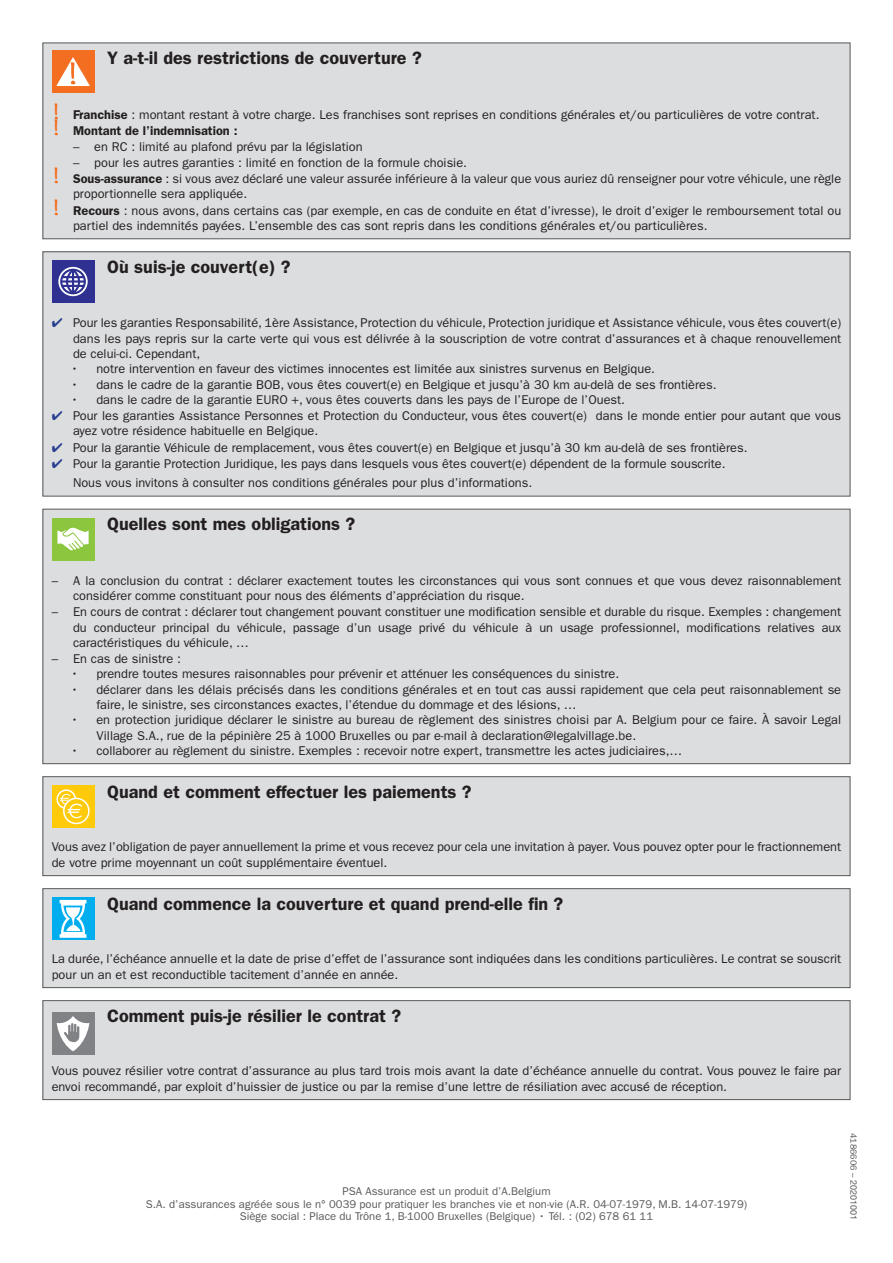
<style>
.page{position:relative;width:893px;height:1263px;background:#fff}
.page>*{position:absolute;margin:0;border:0;box-sizing:border-box;transform-origin:0 0}
.t1{font:700 28.5px "Bradley Hand ITCTT";color:#f36e21}
.t2{font:600 18px "ITC Franklin Gothic Std";color:#231f20}
.t3{font:12.75px/15.3px "ITC Franklin Gothic Std";color:#231f20}
.t4{font:600 12.75px "ITC Franklin Gothic Std";color:#231f20}
.t5{font:11.25px/12.8px "ITC Franklin Gothic Std";color:#57585a;text-align:center}
.t6{font:9px "ITC Franklin Gothic Std";color:#57585a}
.s1{font-weight:600}
.s2{color:#253f8e}
.s3{font-family:"Helvetica Neue LT Std"}
</style>
<div class="page">
<div style="left:43px;top:777px;width:807px;height:99px;background:#dcdddf"></div>
<div style="left:43px;top:776px;width:807px;height:100px;border:1px solid #57585a"></div>
<div style="left:52px;top:785px;width:42px;height:43px;background:#feca0a"></div>
<svg style="left:57px;top:790px;width:18px;height:18px"></svg>
<div style="left:56px;top:789px;width:20px;height:20px;border:2px solid #fff;border-radius:50%"></div>
<svg style="left:64px;top:798px;width:25px;height:25px"></svg>
<div style="left:63px;top:798px;width:27px;height:26px;border:2px solid #fff;border-radius:50%"></div>
<svg style="left:60px;top:794px;width:22px;height:24px"></svg>
<div style="left:43px;top:889px;width:807px;height:99px;background:#dcdddf"></div>
<div style="left:43px;top:888px;width:807px;height:100px;border:1px solid #57585a"></div>
<div style="left:52px;top:897px;width:42px;height:43px;background:#00aeef"></div>
<svg style="left:60px;top:900px;width:26px;height:38px"></svg>
<div style="left:43px;top:1000px;width:807px;height:99px;background:#dcdddf"></div>
<div style="left:43px;top:1000px;width:807px;height:100px;border:1px solid #57585a"></div>
<div style="left:52px;top:1012px;width:42px;height:43px;background:#808285"></div>
<svg style="left:57px;top:1016px;width:32px;height:35px"></svg>
<div style="left:43px;top:509px;width:807px;height:255px;background:#dcdddf"></div>
<div style="left:43px;top:509px;width:807px;height:255px;border:1px solid #57585a"></div>
<div style="left:52px;top:518px;width:42px;height:42px;background:#8bc63e"></div>
<svg style="left:57px;top:528px;width:32px;height:23px"></svg>
<div style="left:43px;top:252px;width:807px;height:244px;background:#dcdddf"></div>
<div style="left:43px;top:251px;width:807px;height:245px;border:1px solid #57585a"></div>
<div style="left:52px;top:260px;width:42px;height:43px;background:#2e3092"></div>
<svg style="left:58px;top:267px;width:30px;height:29px"></svg>
<svg style="left:59px;top:268px;width:28px;height:28px"></svg>
<hr style="left:62px;top:276px;width:22px;height:2px;background:#2e3092">
<hr style="left:62px;top:285px;width:22px;height:2px;background:#2e3092">
<div style="left:43px;top:43px;width:807px;height:196px;background:#dcdddf"></div>
<div style="left:43px;top:43px;width:807px;height:196px;border:1px solid #57585a"></div>
<div style="left:52px;top:50px;width:42px;height:43px;background:#f36e21"></div>
<svg style="left:56px;top:57px;width:34px;height:29px"></svg>
<h2 class="t2" style="left:107px;top:47px;width:316px">Y a-t-il des restrictions de couverture ?</h2>
<h1 class="t1" style="left:52px;top:89px;width:10px">!</h1>
<p class="t3" style="left:73px;top:107px;width:748px"><span class="s1">Franchise</span> : montant restant à votre charge. Les franchises sont reprises en conditions générales et/ou particulières de votre contrat.</p>
<h1 class="t1" style="left:52px;top:105px;width:10px">!</h1>
<p class="t4" style="left:73px;top:123px;width:166px">Montant de l’indemnisation :</p>
<p class="t3" style="left:73px;top:139px;width:291px">– en RC : limité au plafond prévu par la législation</p>
<p class="t3" style="left:73px;top:155px;width:396px">– pour les autres garanties : limité en fonction de la formule choisie.</p>
<h1 class="t1" style="left:52px;top:153px;width:10px">!</h1>
<p class="t3" style="left:73px;top:171px;width:770px"><span class="s1">Sous-assurance</span> : si vous avez déclaré une valeur assurée inférieure à la valeur que vous auriez dû renseigner pour votre véhicule, une règle proportionnelle sera appliquée.</p>
<h1 class="t1" style="left:52px;top:185px;width:10px">!</h1>
<p class="t3" style="left:73px;top:203px;width:770px"><span class="s1">Recours</span> : nous avons, dans certains cas (par exemple, en cas de conduite en état d’ivresse), le droit d’exiger le remboursement total ou partiel des indemnités payées. L’ensemble des cas sont repris dans les conditions générales et/ou particulières.</p>
<h2 class="t2" style="left:107px;top:256px;width:185px">Où suis-je couvert(e) ?</h2>
<p class="t3" style="left:73px;top:316px;width:770px;text-align:justify;text-indent:-21px"><span class="s2">✔</span> Pour les garanties Responsabilité, 1ère Assistance, Protection du véhicule, Protection juridique et Assistance véhicule, vous êtes couvert(e) dans les pays repris sur la carte verte qui vous est délivrée à la souscription de votre contrat d’assurances et à chaque renouvellement de celui-ci. Cependant,</p>
<p class="t3" style="left:71px;top:361px;width:586px">• notre intervention en faveur des victimes innocentes est limitée aux sinistres survenus en Belgique.</p>
<p class="t3" style="left:71px;top:377px;width:647px">• dans le cadre de la garantie BOB, vous êtes couvert(e) en Belgique et jusqu’à 30 km au-delà de ses frontières.</p>
<p class="t3" style="left:71px;top:392px;width:556px">• dans le cadre de la garantie EURO +, vous êtes couverts dans les pays de l’Europe de l’Ouest.</p>
<p class="t3" style="left:73px;top:408px;width:770px;text-indent:-21px"><span class="s2">✔</span> Pour les garanties Assistance Personnes et Protection du Conducteur, vous êtes couvert(e) dans le monde entier pour autant que vous ayez votre résidence habituelle en Belgique.</p>
<p class="t3" style="left:52px;top:440px;width:697px"><span class="s2">✔</span> Pour la garantie Véhicule de remplacement, vous êtes couvert(e) en Belgique et jusqu’à 30 km au-delà de ses frontières.</p>
<p class="t3" style="left:73px;top:454px;width:654px;line-height:19.5px;text-indent:-21px"><span class="s2">✔</span> Pour la garantie Protection Juridique, les pays dans lesquels vous êtes couvert(e) dépendent de la formule souscrite.<br>Nous vous invitons à consulter nos conditions générales pour plus d’informations.</p>
<h2 class="t2" style="left:107px;top:513px;width:250px">Quelles sont mes obligations ?</h2>
<p class="t3" style="left:73px;top:573px;width:770px;text-indent:-21px">– A la conclusion du contrat : déclarer exactement toutes les circonstances qui vous sont connues et que vous devez raisonnablement considérer comme constituant pour nous des éléments d’appréciation du risque.</p>
<p class="t3" style="left:73px;top:604px;width:770px;text-align:justify;text-indent:-21px">– En cours de contrat : déclarer tout changement pouvant constituer une modification sensible et durable du risque. Exemples : changement du conducteur principal du véhicule, passage d’un usage privé du véhicule à un usage professionnel, modifications relatives aux caractéristiques du véhicule, …</p>
<p class="t3" style="left:52px;top:651px;width:131px">– En cas de sinistre :</p>
<p class="t3" style="left:71px;top:666px;width:550px">• prendre toutes mesures raisonnables pour prévenir et atténuer les conséquences du sinistre.</p>
<p class="t3" style="left:96px;top:682px;width:746px;text-indent:-26px">• déclarer dans les délais précisés dans les conditions générales et en tout cas aussi rapidement que cela peut raisonnablement se faire, le sinistre, ses circonstances exactes, l’étendue du dommage et des lésions, …</p>
<p class="t3" style="left:96px;top:712px;width:746px;text-indent:-26px">• en protection juridique déclarer le sinistre au bureau de règlement des sinistres choisi par A. Belgium pour ce faire. À savoir Legal<br>Village S.A., rue de la pépinière 25 à 1000 Bruxelles ou par e-mail à declaration@legalvillage.be.</p>
<p class="t3" style="left:71px;top:743px;width:613px">• collaborer au règlement du sinistre. Exemples : recevoir notre expert, transmettre les actes judiciaires,…</p>
<h2 class="t2" style="left:107px;top:781px;width:366px">Quand et comment effectuer les paiements ?</h2>
<p class="t3" style="left:52px;top:839px;width:791px">Vous avez l’obligation de payer annuellement la prime et vous recevez pour cela une invitation à payer. Vous pouvez opter pour le fractionnement de votre prime moyennant un coût supplémentaire éventuel.</p>
<h2 class="t2" style="left:107px;top:893px;width:457px">Quand commence la couverture et quand prend-elle fin ?</h2>
<p class="t3" style="left:52px;top:951px;width:791px">La durée, l’échéance annuelle et la date de prise d’effet de l’assurance sont indiquées dans les conditions particulières. Le contrat se souscrit pour un an et est reconductible tacitement d’année en année.</p>
<h2 class="t2" style="left:107px;top:1005px;width:295px">Comment puis-je résilier le contrat ?</h2>
<p class="t3" style="left:52px;top:1063px;width:791px">Vous pouvez résilier votre contrat d’assurance au plus tard trois mois avant la date d’échéance annuelle du contrat. Vous pouvez le faire par envoi recommandé, par exploit d’huissier de justice ou par la remise d’une lettre de résiliation avec accusé de réception.</p>
<p class="t5" style="left:146px;top:1185px;width:603px">PSA Assurance est un produit d’A.Belgium<br>S.A. d’assurances agréée sous le n° 0039 pour pratiquer les branches vie et non-vie (A.R. 04-07-1979, M.B. 14-07-1979)<br>Siège social : Place du Trône 1, B-1000 Bruxelles (Belgique) • Tél. : (02) 678 61 11</p>
<p class="t6" style="left:859px;top:1133px;width:89px;rotate:90deg">4186606 – <span class="s3">20201001</span></p>
</div>
